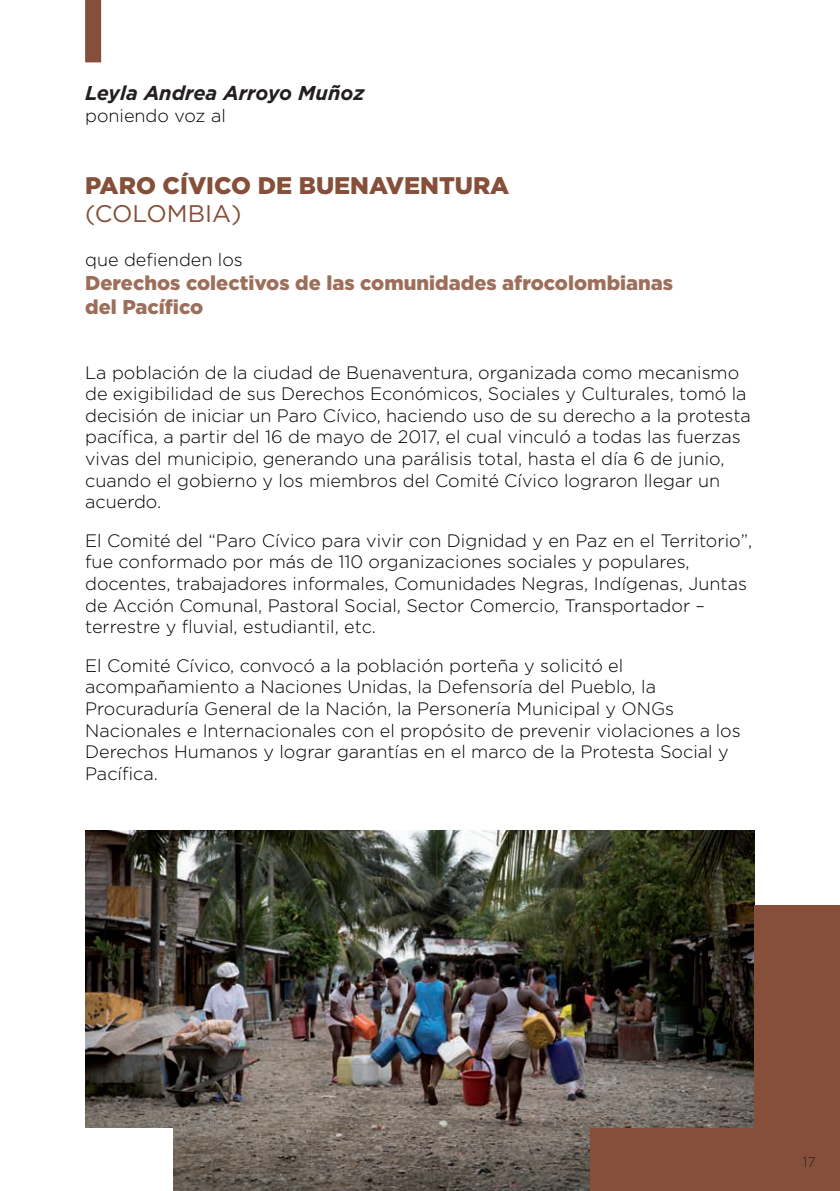
<style>
.page{position:relative;width:840px;height:1191px;background:#fff}
.page>*{position:absolute;margin:0;border:0;box-sizing:border-box;transform-origin:0 0}
.t1{font:900 24px "Gotham";color:#854f39}
.t2{font:24px "Gotham";color:#854f39}
.t3{font:900 20px/24px "Gotham";color:#9d6f5b}
.t4{font:italic 700 20px "Gotham";color:#231f20}
.t5{font:300 18px/21.6px "Gotham";color:#000001}
.t6{font:300 14px "Gotham";color:#231f20}
</style>
<div class="page">
<div style="left:85px;top:0;width:16px;height:62px;background:#854f39"></div>
<img style="left:85px;top:830px;width:669px;height:361px">
<div style="left:590px;top:1128px;width:249px;height:63px;background:#854f39"></div>
<div style="left:62px;top:1128px;width:110px;height:63px;background:#fff"></div>
<div style="left:754px;top:905px;width:85px;height:286px;background:#854f39"></div>
<p class="t4" style="left:85px;top:80px;width:281px">Leyla Andrea Arroyo Muñoz</p>
<p class="t5" style="left:85px;top:104px;width:142px">poniendo voz al</p>
<h1 class="t1" style="left:85px;top:169px;width:425px">PARO CÍVICO DE BUENAVENTURA</h1>
<h1 class="t2" style="left:85px;top:199px;width:158px">(COLOMBIA)</h1>
<p class="t5" style="left:85px;top:248px;width:159px">que defienden los</p>
<p class="t3" style="left:85px;top:270px;width:589px">Derechos colectivos de las comunidades afrocolombianas del Pacífico</p>
<p class="t5" style="left:85px;top:361px;width:667px">La población de la ciudad de Buenaventura, organizada como mecanismo de exigibilidad de sus Derechos Económicos, Sociales y Culturales, tomó la decisión de iniciar un Paro Cívico, haciendo uso de su derecho a la protesta pacífica, a partir del 16 de mayo de 2017, el cual vinculó a todas las fuerzas vivas del municipio, generando una parálisis total, hasta el día 6 de junio, cuando el gobierno y los miembros del Comité Cívico lograron llegar un acuerdo.</p>
<p class="t5" style="left:85px;top:529px;width:668px">El Comité del “Paro Cívico para vivir con Dignidad y en Paz en el Territorio”, fue conformado por más de 110 organizaciones sociales y populares, docentes, trabajadores informales, Comunidades Negras, Indígenas, Juntas de Acción Comunal, Pastoral Social, Sector Comercio, Transportador – terrestre y fluvial, estudiantil, etc.</p>
<p class="t5" style="left:85px;top:654px;width:656px">El Comité Cívico, convocó a la población porteña y solicitó el acompañamiento a Naciones Unidas, la Defensoría del Pueblo, la Procuraduría General de la Nación, la Personería Municipal y ONGs Nacionales e Internacionales con el propósito de prevenir violaciones a los Derechos Humanos y lograr garantías en el marco de la Protesta Social y Pacífica.</p>
<p class="t6" style="left:802px;top:1153px;width:14px">17</p>
</div>
